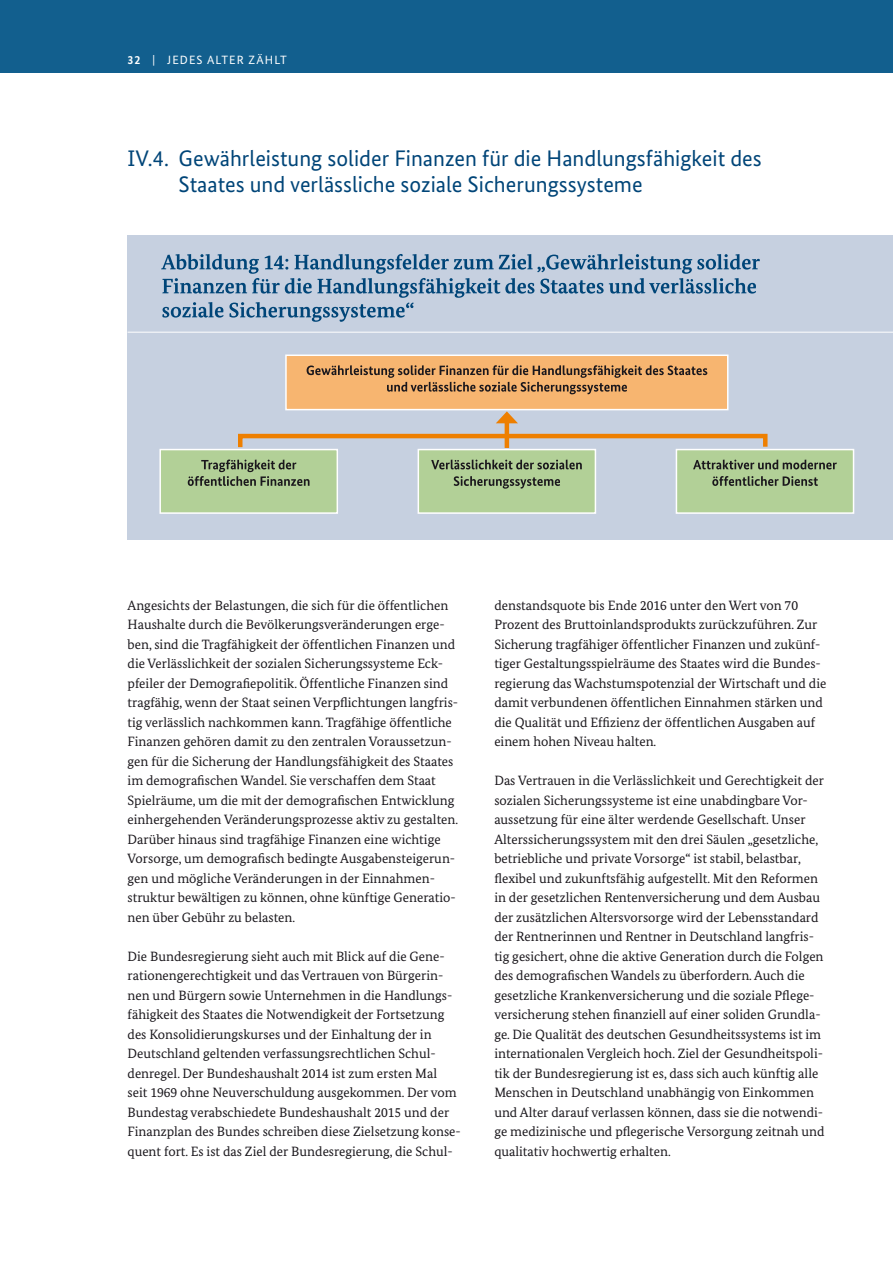
<style>
.page{position:relative;width:893px;height:1263px;background:#fff}
.page>*{position:absolute;margin:0;border:0;box-sizing:border-box;transform-origin:0 0}
.t1{font:22.5px/25.5px "Bundes Sans";color:#004578}
.t2{font:13.5px/19.5px "Bundes Serif";color:#1a171c}
.t3{font:12px "Bundes Sans";letter-spacing:.09em;color:#fff}
.s1{font-weight:700}
</style>
<div class="page">
<div style="left:0;top:0;width:893px;height:72px;background:#125f8e"></div>
<div style="left:128px;top:236px;width:765px;height:304px;background:#c6d0e0"></div>
<hr style="left:128px;top:332px;width:765px;height:1px;background:#fff">
<div style="left:286px;top:355px;width:442px;height:55px;background:#f7b570"></div>
<div style="left:285px;top:354px;width:443px;height:56px;border:2px solid #fff"></div>
<div style="left:160px;top:450px;width:177px;height:63px;background:#b2d097"></div>
<div style="left:159px;top:449px;width:179px;height:65px;border:2px solid #fff"></div>
<div style="left:418px;top:450px;width:177px;height:63px;background:#b2d097"></div>
<div style="left:418px;top:449px;width:178px;height:65px;border:2px solid #fff"></div>
<div style="left:676px;top:450px;width:177px;height:63px;background:#b2d097"></div>
<div style="left:676px;top:449px;width:178px;height:65px;border:2px solid #fff"></div>
<div style="left:238px;top:434px;width:529px;height:15px;border:4px solid #ee7f00"></div>
<hr style="left:505px;top:436px;width:4px;height:12px;background:#ee7f00">
<hr style="left:505px;top:419px;width:4px;height:18px;background:#ee7f00">
<svg style="left:496px;top:411px;width:22px;height:12px"></svg>
<svg style="left:161px;top:254px;width:599px;height:68px"></svg>
<svg style="left:307px;top:365px;width:400px;height:29px"></svg>
<svg style="left:188px;top:459px;width:121px;height:27px"></svg>
<svg style="left:431px;top:460px;width:151px;height:9px"></svg>
<svg style="left:454px;top:476px;width:106px;height:13px"></svg>
<svg style="left:693px;top:460px;width:144px;height:9px"></svg>
<svg style="left:712px;top:476px;width:106px;height:10px"></svg>
<p class="t3" style="left:128px;top:52px;width:161px"><span class="s1">32</span> | JEDES ALTER ZÄHLT</p>
<h3 class="t1" style="left:179px;top:146px;width:585px;text-indent:-51px">IV.4. Gewährleistung solider Finanzen für die Handlungsfähigkeit des<br>Staates und verlässliche soziale Sicherungssysteme</h3>
<p class="t2" style="left:128px;top:595px;width:322px">Angesichts der Belastungen, die sich für die öffentlichen</p>
<p class="t2" style="left:128px;top:634px;width:329px">ben, sind die Tragfähigkeit der öffentlichen Finanzen und</p>
<p class="t2" style="left:128px;top:673px;width:322px">pfeiler der Demografiepolitik. Öffentliche Finanzen sind</p>
<p class="t2" style="left:128px;top:712px;width:326px">tig verlässlich nachkommen kann. Tragfähige öffentliche</p>
<p class="t2" style="left:128px;top:751px;width:332px">gen für die Sicherung der Handlungsfähigkeit des Staates im demografischen Wandel. Sie verschaffen dem Staat Spielräume, um die mit der demografischen Entwicklung einhergehenden Veränderungsprozesse aktiv zu gestalten.<br>Darüber hinaus sind tragfähige Finanzen eine wichtige</p>
<p class="t2" style="left:128px;top:615px;width:319px">Haushalte durch die Bevölkerungsveränderungen erge-</p>
<p class="t2" style="left:128px;top:654px;width:317px">die Verlässlichkeit der sozialen Sicherungssysteme Eck-</p>
<p class="t2" style="left:128px;top:693px;width:332px">tragfähig, wenn der Staat seinen Verpflichtungen langfris-</p>
<p class="t2" style="left:128px;top:732px;width:326px">Finanzen gehören damit zu den zentralen Voraussetzun-</p>
<p class="t2" style="left:128px;top:849px;width:330px">Vorsorge, um demografisch bedingte Ausgabensteigerun&shy;gen und mögliche Veränderungen in der Einnahmen&shy;struktur bewältigen zu können, ohne künftige Generatio-</p>
<p class="t2" style="left:128px;top:907px;width:169px">nen über Gebühr zu belasten.</p>
<p class="t2" style="left:128px;top:946px;width:326px">Die Bundesregierung sieht auch mit Blick auf die Gene&shy;rationengerechtigkeit und das Vertrauen von Bürgerin&shy;nen und Bürgern sowie Unternehmen in die Handlungs-</p>
<p class="t2" style="left:128px;top:1005px;width:318px">fähigkeit des Staates die Notwendigkeit der Fortsetzung des Konsolidierungskurses und der Einhaltung der in</p>
<p class="t2" style="left:128px;top:1063px;width:331px">denregel. Der Bundeshaushalt 2014 ist zum ersten Mal seit 1969 ohne Neuverschuldung ausgekommen. Der vom<br>Bundestag verabschiedete Bundeshaushalt 2015 und der</p>
<p class="t2" style="left:128px;top:1044px;width:310px">Deutschland geltenden verfassungsrechtlichen Schul-</p>
<p class="t2" style="left:128px;top:1122px;width:335px">Finanzplan des Bundes schreiben diese Zielsetzung konse&shy;quent fort. Es ist das Ziel der Bundesregierung, die Schul-</p>
<p class="t2" style="left:494px;top:595px;width:324px">denstandsquote bis Ende 2016 unter den Wert von 70<br>Prozent des Bruttoinlandsprodukts zurückzuführen. Zur</p>
<p class="t2" style="left:494px;top:634px;width:328px">Sicherung tragfähiger öffentlicher Finanzen und zukünf&shy;tiger Gestaltungsspielräume des Staates wird die Bundes-</p>
<p class="t2" style="left:494px;top:673px;width:333px">regierung das Wachstumspotenzial der Wirtschaft und die damit verbundenen öffentlichen Einnahmen stärken und die Qualität und Effizienz der öffentlichen Ausgaben auf einem hohen Niveau halten.</p>
<p class="t2" style="left:494px;top:771px;width:331px">Das Vertrauen in die Verlässlichkeit und Gerechtigkeit der</p>
<p class="t2" style="left:494px;top:810px;width:327px">aussetzung für eine älter werdende Gesellschaft. Unser Alterssicherungssystem mit den drei Säulen „gesetzliche, betriebliche und private Vorsorge“ ist stabil, belastbar, flexibel und zukunftsfähig aufgestellt. Mit den Reformen in der gesetzlichen Rentenversicherung und dem Ausbau der zusätzlichen Altersvorsorge wird der Lebensstandard</p>
<p class="t2" style="left:494px;top:946px;width:331px">tig gesichert, ohne die aktive Generation durch die Folgen des demografischen Wandels zu überfordern. Auch die</p>
<p class="t2" style="left:494px;top:790px;width:315px">sozialen Sicherungssysteme ist eine unabdingbare Vor-</p>
<p class="t2" style="left:494px;top:926px;width:321px">der Rentnerinnen und Rentner in Deutschland langfris-</p>
<p class="t2" style="left:494px;top:985px;width:328px">gesetzliche Krankenversicherung und die soziale Pflege&shy;versicherung stehen finanziell auf einer soliden Grundla-</p>
<p class="t2" style="left:494px;top:1043px;width:330px">internationalen Vergleich hoch. Ziel der Gesundheitspoli-</p>
<p class="t2" style="left:494px;top:1024px;width:328px">ge. Die Qualität des deutschen Gesundheitssystems ist im</p>
<p class="t2" style="left:494px;top:1063px;width:325px">tik der Bundesregierung ist es, dass sich auch künftig alle<br>Menschen in Deutschland unabhängig von Einkommen</p>
<p class="t2" style="left:494px;top:1121px;width:332px">ge medizinische und pflegerische Versorgung zeitnah und qualitativ hochwertig erhalten.</p>
<p class="t2" style="left:494px;top:1102px;width:330px">und Alter darauf verlassen können, dass sie die notwendi-</p>
</div>
